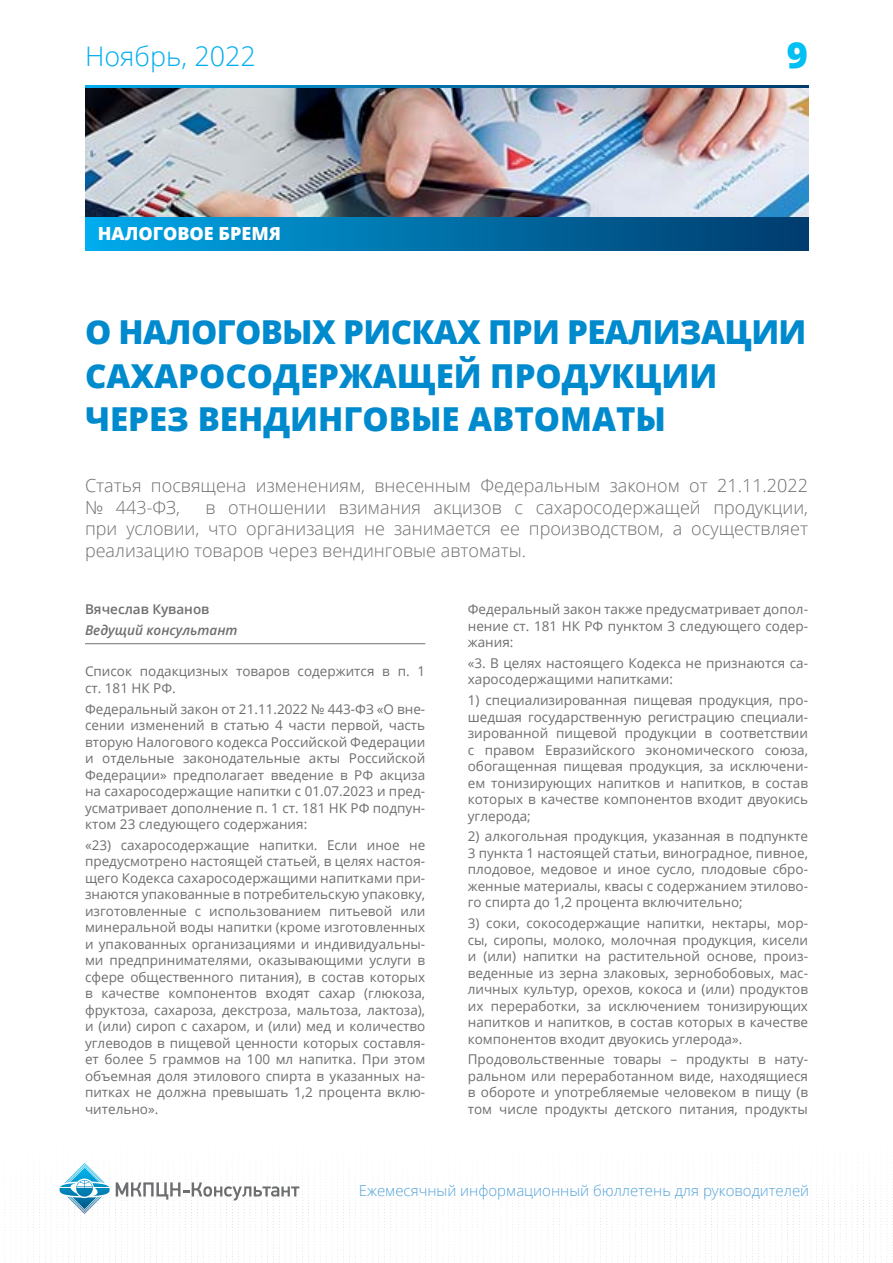
<style>
.page{position:relative;width:893px;height:1263px;background:#fff}
.page>*{position:absolute;margin:0;border:0;box-sizing:border-box;transform-origin:0 0}
.t1{font:800 36px "Open Sans";color:#00c0f3}
.t2{font:800 33px/43.5px "Open Sans";color:#008ace}
.t3{font:300 27px "Open Sans";color:#00aeef}
.t4{font:300 18px/21.6px "Open Sans";color:#6d6e70}
.t5{font:800 18px "Open Sans";color:#fff}
.t6{font:300 15px "Open Sans";color:#53a3da}
.t7{font:13.5px/16.5px "Open Sans";color:#6d6e70;text-align:justify}
.t8{font:italic 600 13.5px "Open Sans";color:#6d6e70}
.t9{font:600 13.5px "Open Sans";color:#6d6e70}
</style>
<div class="page">
<img style="left:103px;top:1236px;width:159px;height:1px">
<img style="left:27px;top:1221px;width:171px;height:1px">
<img style="left:4px;top:1203px;width:463px;height:4px">
<img style="left:59px;top:1188px;width:402px;height:4px">
<img style="left:512px;top:1247px;width:381px;height:4px">
<img style="left:477px;top:1230px;width:416px;height:4px">
<img style="left:524px;top:1215px;width:159px;height:1px">
<img style="left:600px;top:1197px;width:165px;height:1px">
<img style="left:85px;top:87px;width:723px;height:130px">
<div style="left:85px;top:217px;width:723px;height:33px;background:linear-gradient(to right,#00a8e8,#003a6b)"></div>
<svg style="left:85px;top:85px;width:723px;height:2px"></svg>
<svg style="left:116px;top:1182px;width:183px;height:19px"></svg>
<svg style="left:60px;top:1163px;width:50px;height:51px"></svg>
<hr style="left:85px;top:643px;width:340px;height:1px;background:#6d6e70">
<h3 class="t3" style="left:85px;top:38px;width:172px">Ноябрь, 2022</h3>
<h1 class="t1" style="left:787px;top:29px;width:23px">9</h1>
<h3 class="t5" style="left:98px;top:221px;width:185px">НАЛОГОВОЕ БРЕМЯ</h3>
<h2 class="t2" style="left:85px;top:310px;width:723px">О НАЛОГОВЫХ РИСКАХ ПРИ РЕАЛИЗАЦИИ<br>САХАРОСОДЕРЖАЩЕЙ ПРОДУКЦИИ<br>ЧЕРЕЗ ВЕНДИНГОВЫЕ АВТОМАТЫ</h2>
<h3 class="t4" style="left:85px;top:474px;width:724px">Статья посвящена изменениям, внесенным Федеральным законом от 21.11.2022 № 443-ФЗ,</h3>
<h3 class="t4" style="left:85px;top:496px;width:724px;text-align:justify;text-indent:120px">в отношении взимания акцизов с сахаросодержащей продукции, при условии, что организация не занимается ее производством, а осуществляет реализацию товаров через вендинговые автоматы.</h3>
<p class="t9" style="left:85px;top:600px;width:126px">Вячеслав Куванов</p>
<p class="t8" style="left:85px;top:620px;width:154px">Ведущий консультант</p>
<p class="t7" style="left:85px;top:663px;width:342px">Список подакцизных товаров содержится в п. 1 ст. 181 НК РФ.</p>
<p class="t7" style="left:85px;top:700px;width:342px">Федеральный закон от 21.11.2022 № 443-ФЗ «О вне&shy;сении изменений в статью 4 части первой, часть вторую Налогового кодекса Российской Федерации и отдельные законодательные акты Российской Федерации» предполагает введение в РФ акциза на сахаросодержащие напитки с 01.07.2023 и пред&shy;усматривает дополнение п. 1 ст. 181 НК РФ подпун&shy;ктом 23 следующего содержания:</p>
<p class="t7" style="left:85px;top:836px;width:342px">«23) сахаросодержащие напитки. Если иное не предусмотрено настоящей статьей, в целях настоя&shy;щего Кодекса сахаросодержащими напитками при&shy;знаются упакованные в потребительскую упаковку, изготовленные с использованием питьевой или минеральной воды напитки (кроме изготовленных и упакованных организациями и индивидуальны&shy;ми предпринимателями, оказывающими услуги в сфере общественного питания), в состав которых в качестве компонентов входят сахар (глюкоза, фруктоза, сахароза, декстроза, мальтоза, лактоза), и (или) сироп с сахаром, и (или) мед и количество углеводов в пищевой ценности которых составля&shy;ет более 5 граммов на 100 мл напитка. При этом объемная доля этилового спирта в указанных на&shy;питках не должна превышать 1,2 процента вклю&shy;чительно».</p>
<p class="t7" style="left:468px;top:601px;width:342px">Федеральный закон также предусматривает допол&shy;нение ст. 181 НК РФ пунктом 3 следующего содер&shy;жания:</p>
<p class="t7" style="left:468px;top:654px;width:342px">«3. В целях настоящего Кодекса не признаются са&shy;харосодержащими напитками:</p>
<p class="t7" style="left:468px;top:692px;width:342px">1) специализированная пищевая продукция, про&shy;шедшая государственную регистрацию специали&shy;зированной пищевой продукции в соответствии с правом Евразийского экономического союза, обогащенная пищевая продукция, за исключени&shy;ем тонизирующих напитков и напитков, в состав которых в качестве компонентов входит двуокись углерода;</p>
<p class="t7" style="left:468px;top:828px;width:342px">2) алкогольная продукция, указанная в подпункте 3 пункта 1 настоящей статьи, виноградное, пивное, плодовое, медовое и иное сусло, плодовые сбро&shy;женные материалы, квасы с содержанием этилово&shy;го спирта до 1,2 процента включительно;</p>
<p class="t7" style="left:468px;top:915px;width:342px">3) соки, сокосодержащие напитки, нектары, мор&shy;сы, сиропы, молоко, молочная продукция, кисели и (или) напитки на растительной основе, произ&shy;веденные из зерна злаковых, зернобобовых, мас&shy;личных культур, орехов, кокоса и (или) продуктов их переработки, за исключением тонизирующих напитков и напитков, в состав которых в качестве компонентов входит двуокись углерода».</p>
<p class="t7" style="left:468px;top:1051px;width:342px">Продовольственные товары – продукты в нату&shy;ральном или переработанном виде, находящиеся в обороте и употребляемые человеком в пищу (в том числе продукты детского питания, продукты</p>
<p class="t6" style="left:359px;top:1180px;width:452px">Ежемесячный информационный бюллетень для руководителей</p>
</div>
